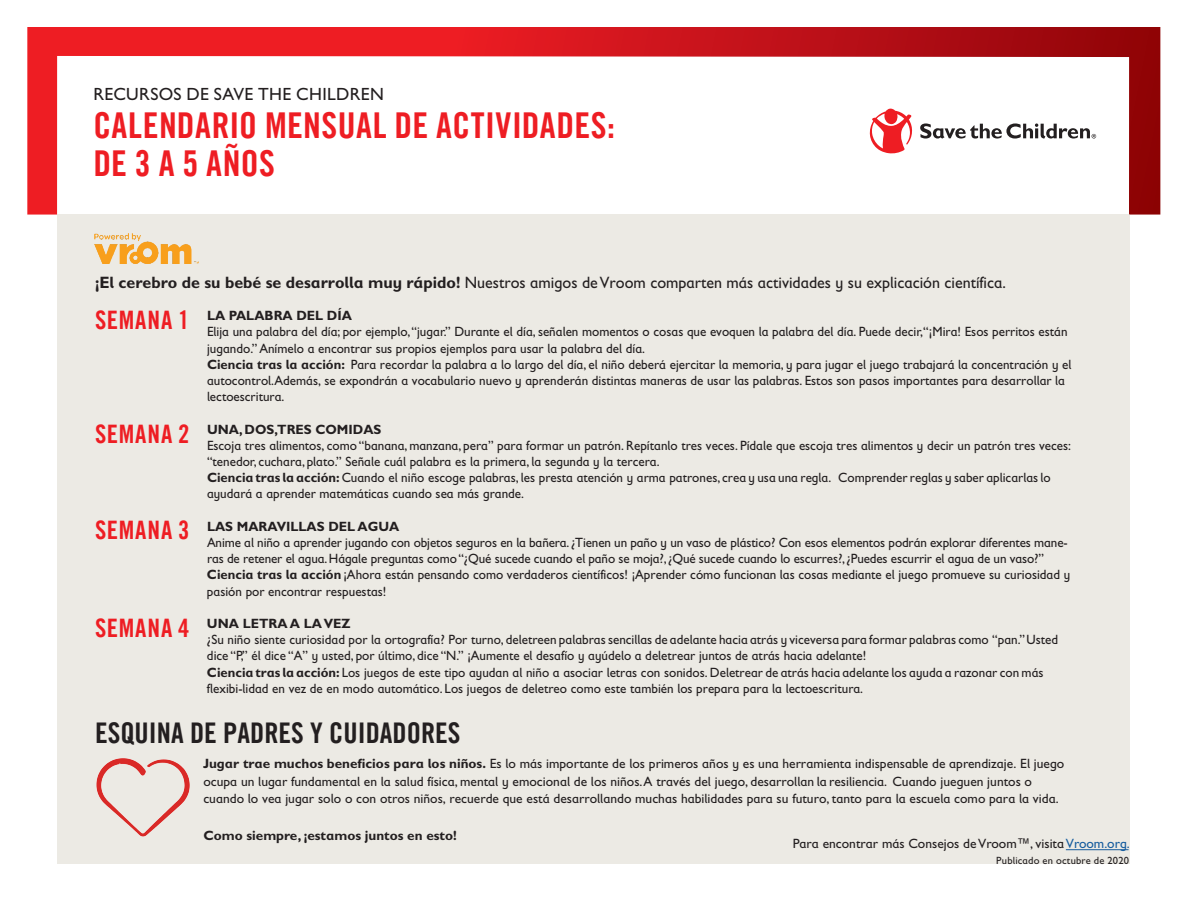
<style>
.page{position:relative;width:1188px;height:918px;background:#fff}
.page>*{position:absolute;margin:0;border:0;box-sizing:border-box;transform-origin:0 0}
.t1{font:35.7px/38.2px "Trade Gothic LT Com Bd Cn 20";letter-spacing:.01em;color:#ee1d23}
.t2{font:28.5px "Trade Gothic LT Com Bd Cn 20";color:#231f20}
.t3{font:25.5px "Trade Gothic LT Com Bd Cn 20";letter-spacing:.03em;color:#ee1d23}
.t4{font:17.7px "Gill Sans Infant Std";letter-spacing:.02em;color:#231f20}
.t5{font:16.5px "Gill Sans Infant Std";color:#231f20}
.t6{font:13.5px/16.2px "Gill Sans Infant Std";color:#231f20}
.t7{font:700 13.5px "Gill Sans Infant Std";color:#231f20}
.t8{font:10.5px "Gill Sans Infant Std";letter-spacing:.02em;color:#231f20}
.s1{font-weight:700}
.s2{color:#175d9e}
</style>
<div class="page">
<svg style="left:27px;top:27px;width:1133px;height:188px"></svg>
<svg style="left:869px;top:108px;width:45px;height:46px"></svg>
<svg style="left:920px;top:123px;width:176px;height:16px"></svg>
<div style="left:57px;top:215px;width:1072px;height:649px;background:#eceae4"></div>
<img style="left:96px;top:758px;width:94px;height:79px">
<hr style="left:1066px;top:849px;width:63px;height:1px;background:#175d9e">
<img style="left:94px;top:233px;width:105px;height:30px">
<h3 class="t4" style="left:93px;top:84px;width:292px">RECURSOS DE SAVE THE CHILDREN</h3>
<h1 class="t1" style="left:93px;top:106px;width:523px">CALENDARIO MENSUAL DE ACTIVIDADES:<br>DE 3 A 5 AÑOS</h1>
<p class="t5" style="left:95px;top:273px;width:912px"><span class="s1">¡El cerebro de su bebé se desarrolla muy rápido!</span> Nuestros amigos de Vroom comparten más actividades y su explicación científica.</p>
<h3 class="t3" style="left:95px;top:304px;width:96px">SEMANA 1</h3>
<h3 class="t3" style="left:95px;top:419px;width:96px">SEMANA 2</h3>
<h3 class="t3" style="left:95px;top:514px;width:96px">SEMANA 3</h3>
<h3 class="t3" style="left:95px;top:612px;width:96px">SEMANA 4</h3>
<p class="t7" style="left:207px;top:308px;width:147px">LA PALABRA DEL DÍA</p>
<p class="t6" style="left:207px;top:324px;width:866px">Elija una palabra del día; por ejemplo, “jugar.” Durante el día, señalen momentos o cosas que evoquen la palabra del día. Puede decir, “¡Mira! Esos perritos están jugando.” Anímelo a encontrar sus propios ejemplos para usar la palabra del día.<br><span class="s1">Ciencia tras la acción:</span> Para recordar la palabra a lo largo del día, el niño deberá ejercitar la memoria, y para jugar el juego trabajará la concentración y el autocontrol. Además, se expondrán a vocabulario nuevo y aprenderán distintas maneras de usar las palabras. Estos son pasos importantes para desarrollar la lectoescritura.</p>
<p class="t7" style="left:207px;top:421px;width:176px">UNA, DOS, TRES COMIDAS</p>
<p class="t6" style="left:207px;top:437px;width:865px">Escoja tres alimentos, como “banana, manzana, pera” para formar un patrón. Repítanlo tres veces. Pídale que escoja tres alimentos y decir un patrón tres veces: “tenedor, cuchara, plato.” Señale cuál palabra es la primera, la segunda y la tercera.<br><span class="s1">Ciencia tras la acción:</span> Cuando el niño escoge palabras, les presta atención y arma patrones, crea y usa una regla. Comprender reglas y saber aplicarlas lo ayudará a aprender matemáticas cuando sea más grande.</p>
<p class="t7" style="left:207px;top:518px;width:194px">LAS MARAVILLAS DEL AGUA</p>
<p class="t6" style="left:207px;top:534px;width:865px">Anime al niño a aprender jugando con objetos seguros en la bañera.¿Tienen un paño y un vaso de plástico? Con esos elementos podrán explorar diferentes mane&shy;ras de retener el agua.Hágale preguntas como“¿Qué sucede cuando el paño se moja?,¿Qué sucede cuando lo escurres?,¿Puedes escurrir el agua de un vaso?” <span class="s1">Ciencia tras la acción</span> ¡Ahora están pensando como verdaderos científicos! ¡Aprender cómo funcionan las cosas mediante el juego promueve su curiosidad y pasión por encontrar respuestas!</p>
<p class="t7" style="left:207px;top:615px;width:145px">UNA LETRA A LA VEZ</p>
<p class="t6" style="left:207px;top:631px;width:853px">¿Su niño siente curiosidad por la ortografía? Por turno, deletreen palabras sencillas de adelante hacia atrás y viceversa para formar palabras como “pan.” Usted dice “P,” él dice “A” y usted, por último, dice “N.” ¡Aumente el desafío y ayúdelo a deletrear juntos de atrás hacia adelante!<br><span class="s1">Ciencia tras la acción:</span> Los juegos de este tipo ayudan al niño a asociar letras con sonidos. Deletrear de atrás hacia adelante los ayuda a razonar con más flexibi-lidad en vez de en modo automático. Los juegos de deletreo como este también los prepara para la lectoescritura.</p>
<h2 class="t2" style="left:95px;top:715px;width:367px">ESQUINA DE PADRES Y CUIDADORES</h2>
<p class="t6" style="left:203px;top:755px;width:862px;line-height:17.4px"><span class="s1">Jugar trae muchos beneficios para los niños.</span> Es lo más importante de los primeros años y es una herramienta indispensable de aprendizaje. El juego ocupa un lugar fundamental en la salud física, mental y emocional de los niños. A través del juego, desarrollan la resiliencia. Cuando jueguen juntos o cuando lo vea jugar solo o con otros niños, recuerde que está desarrollando muchas habilidades para su futuro, tanto para la escuela como para la vida.</p>
<p class="t7" style="left:203px;top:828px;width:255px">Como siempre, ¡estamos juntos en esto!</p>
<p class="t6" style="left:793px;top:836px;width:339px">Para encontrar más Consejos de Vroom™, visita <span class="s2">Vroom.org.</span></p>
<p class="t8" style="left:996px;top:854px;width:134px">Publicado en octubre de 2020</p>
</div>
